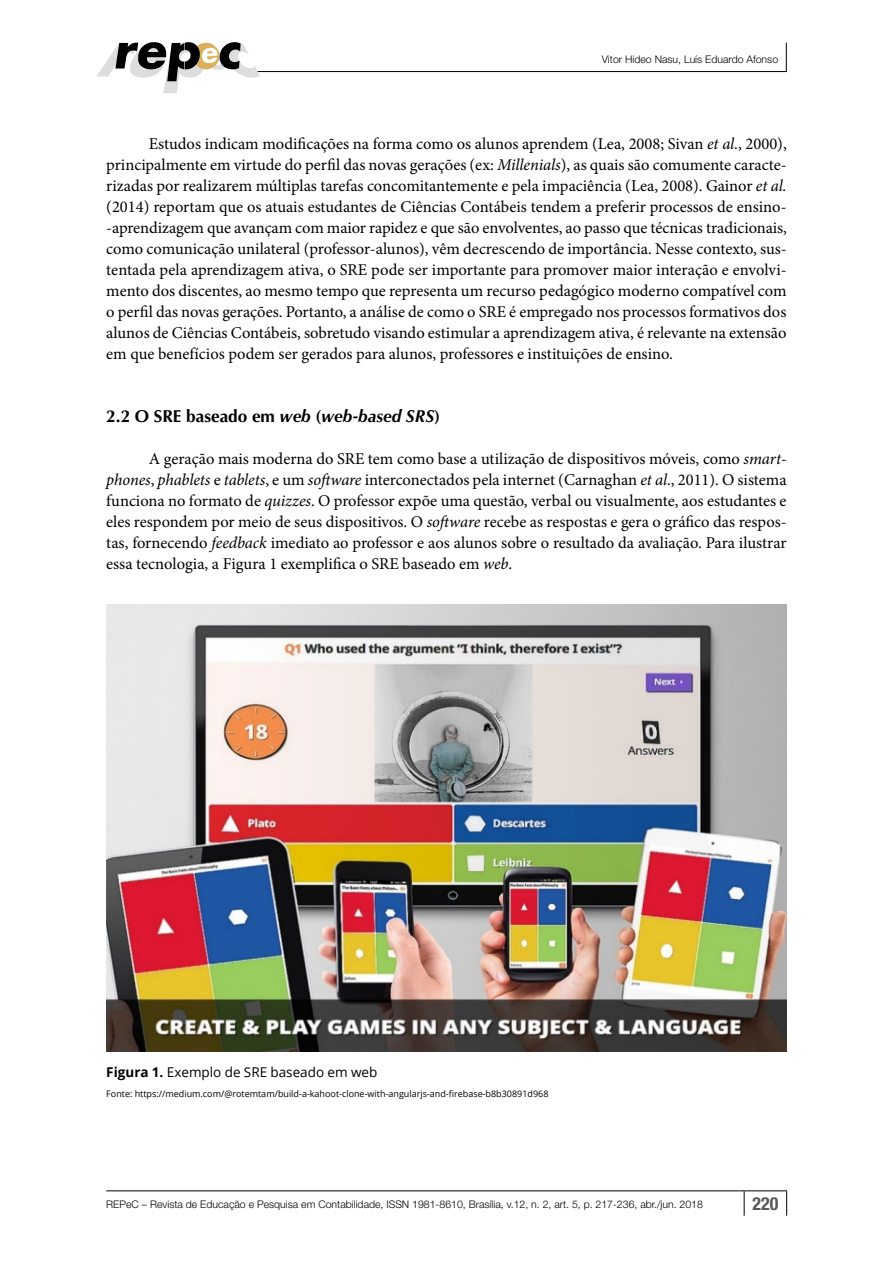
<style>
.page{position:relative;width:893px;height:1263px;background:#fff}
.page>*{position:absolute;margin:0;border:0;box-sizing:border-box;transform-origin:0 0}
.t1{font:700 condensed 18px "Helvetica Neue LT Std";color:#58595b}
.t2{font:700 17.25px "Optima";color:#000}
.t3{font:16.5px/21px "Minion Pro";color:#000;text-align:justify}
.t4{font:13.5px "Open Sans";color:#000}
.t5{font:300 10.5px "Helvetica Neue LT Std";color:#000}
.t6{font:9px "Open Sans";color:#000}
.s1{font-style:italic}
.s2{font-weight:700}
</style>
<div class="page">
<hr style="left:255px;top:71px;width:531px;height:1px;background:#000">
<svg style="left:97px;top:42px;width:163px;height:51px"></svg>
<svg style="left:786px;top:43px;width:1px;height:29px"></svg>
<hr style="left:106px;top:1190px;width:638px;height:1px;background:#000">
<hr style="left:744px;top:1190px;width:43px;height:1px;background:#000">
<svg style="left:744px;top:1191px;width:1px;height:25px"></svg>
<svg style="left:786px;top:1191px;width:1px;height:25px"></svg>
<img style="left:106px;top:605px;width:681px;height:447px">
<p class="t5" style="left:602px;top:53px;width:178px">Vitor Hideo Nasu, Luís Eduardo Afonso</p>
<p class="t3" style="left:106px;top:133px;width:682px;text-indent:43px">Estudos indicam modificações na forma como os alunos aprendem (Lea, 2008; Sivan <span class="s1">et al.</span>, 2000), principalmente em virtude do perfil das novas gerações (ex: <span class="s1">Millenials</span>), as quais são comumente caracte&shy;rizadas por realizarem múltiplas tarefas concomitantemente e pela impaciência (Lea, 2008). Gainor <span class="s1">et al. </span>(2014) reportam que os atuais estudantes de Ciências Contábeis tendem a preferir processos de ensino--aprendizagem que avançam com maior rapidez e que são envolventes, ao passo que técnicas tradicionais, como comunicação unilateral (professor-alunos), vêm decrescendo de importância. Nesse contexto, sus&shy;tentada pela aprendizagem ativa, o SRE pode ser importante para promover maior interação e envolvi&shy;mento dos discentes, ao mesmo tempo que representa um recurso pedagógico moderno compatível com o perfil das novas gerações. Portanto, a análise de como o SRE é empregado nos processos formativos dos alunos de Ciências Contábeis, sobretudo visando estimular a aprendizagem ativa, é relevante na extensão em que benefícios podem ser gerados para alunos, professores e instituições de ensino.</p>
<p class="t2" style="left:106px;top:406px;width:335px">2.2 O SRE baseado em <span class="s1">web</span> (<span class="s1">web-based SRS</span>)</p>
<p class="t3" style="left:106px;top:448px;width:682px;text-indent:43px">A geração mais moderna do SRE tem como base a utilização de dispositivos móveis, como <span class="s1">smart&shy;phones</span>, <span class="s1">phablets</span> e <span class="s1">tablets</span>, e um <span class="s1">software</span> interconectados pela internet (Carnaghan <span class="s1">et al</span>., 2011). O sistema funciona no formato de <span class="s1">quizzes</span>. O professor expõe uma questão, verbal ou visualmente, aos estudantes e eles respondem por meio de seus dispositivos. O <span class="s1">software</span> recebe as respostas e gera o gráfico das respos&shy;tas, fornecendo <span class="s1">feedback</span> imediato ao professor e aos alunos sobre o resultado da avaliação. Para ilustrar essa tecnologia, a Figura 1 exemplifica o SRE baseado em <span class="s1">web</span>.</p>
<p class="t4" style="left:106px;top:1063px;width:273px"><span class="s2">Figura 1.</span> Exemplo de SRE baseado em web</p>
<p class="t6" style="left:106px;top:1088px;width:444px">Fonte: https://medium.com/@rotemtam/build-a-kahoot-clone-with-angularjs-and-firebase-b8b30891d968</p>
<p class="t5" style="left:106px;top:1197px;width:598px">REPeC – Revista de Educação e Pesquisa em Contabilidade, ISSN 1981-8610, Brasília, v.12, n. 2, art. 5, p. 217-236, abr./jun. 2018</p>
<p class="t1" style="left:752px;top:1192px;width:27px">220</p>
</div>
